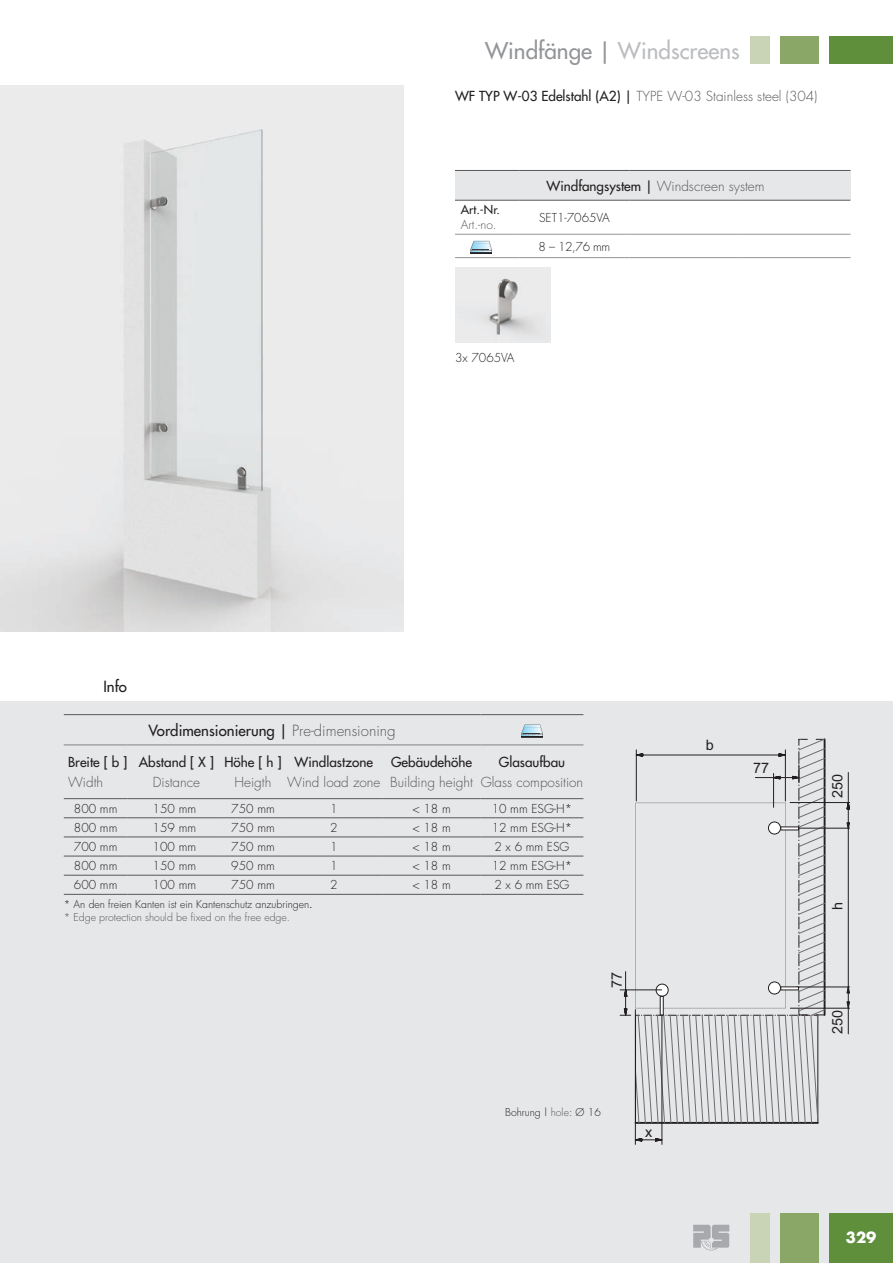
<style>
.page{position:relative;width:893px;height:1263px;background:#fff}
.page>*{position:absolute;margin:0;border:0;box-sizing:border-box;transform-origin:0 0}
.t1{font:22.5px "Futura";color:#bcbdc0}
.t2{font:15px "Futura";color:#231f20}
.t3{font:700 15px "Futura";color:#fff}
.t4{font:14.4px "Arial";color:#231f20}
.t5{font:300 13.5px "Futura";color:#57585a}
.t6{font:13.5px "Futura";color:#231f20}
.Fliess_Deu{font:300 12px "Futura";color:#231f20}
.t7{font:12px "Futura";color:#231f20}
.t8{font:300 12px "Futura";color:#57585a}
.t9{font:300 10.5px "Futura";color:#231f20}
.t10{font:300 10.5px "Futura";color:#57585a}
.s1{color:#939598}
.s2{font-weight:400;color:#231f20}
.s3{font-weight:300;color:#57585a}
.s4{font-family:"Helvetica";font-weight:400}
.s5{color:#57585a}
</style>
<div class="page">
<div style="left:829px;top:36px;width:64px;height:28px;background:#608f3c"></div>
<div style="left:780px;top:36px;width:39px;height:28px;background:#8ba768"></div>
<div style="left:750px;top:36px;width:20px;height:28px;background:#c9d4b6"></div>
<div style="left:0;top:701px;width:893px;height:562px;background:#e6e7e9"></div>
<img style="left:0;top:85px;width:404px;height:546px">
<img style="left:455px;top:268px;width:95px;height:74px">
<svg style="left:620px;top:739px;width:230px;height:406px"></svg>
<div style="left:829px;top:1213px;width:64px;height:50px;background:#608f3c"></div>
<div style="left:780px;top:1213px;width:39px;height:50px;background:#8ba768"></div>
<div style="left:750px;top:1213px;width:20px;height:50px;background:#c9d4b6"></div>
<svg style="left:693px;top:1225px;width:36px;height:25px"></svg>
<div style="left:455px;top:170px;width:395px;height:30px;background:#e6e7e9"></div>
<svg style="left:455px;top:233px;width:395px;height:1px"></svg>
<hr style="left:455px;top:234px;width:64px;height:1px;background:#939598">
<hr style="left:519px;top:234px;width:111px;height:1px;background:#939598">
<hr style="left:630px;top:234px;width:110px;height:1px;background:#939598">
<hr style="left:740px;top:234px;width:110px;height:1px;background:#939598">
<hr style="left:455px;top:257px;width:64px;height:1px;background:#939598">
<hr style="left:519px;top:257px;width:111px;height:1px;background:#939598">
<hr style="left:630px;top:257px;width:110px;height:1px;background:#939598">
<hr style="left:740px;top:257px;width:110px;height:1px;background:#939598">
<hr style="left:455px;top:170px;width:64px;height:1px;background:#57585a">
<hr style="left:519px;top:170px;width:111px;height:1px;background:#57585a">
<hr style="left:630px;top:170px;width:110px;height:1px;background:#57585a">
<hr style="left:740px;top:170px;width:110px;height:1px;background:#57585a">
<hr style="left:455px;top:200px;width:64px;height:1px;background:#57585a">
<hr style="left:519px;top:200px;width:111px;height:1px;background:#57585a">
<hr style="left:630px;top:200px;width:110px;height:1px;background:#57585a">
<hr style="left:740px;top:200px;width:110px;height:1px;background:#57585a">
<div style="left:470px;top:252px;width:22px;height:2px;border:1px solid #231f20"></div>
<svg style="left:470px;top:241px;width:22px;height:12px"></svg>
<hr style="left:64px;top:817px;width:64px;height:1px;background:#57585a">
<hr style="left:128px;top:817px;width:93px;height:1px;background:#57585a">
<hr style="left:221px;top:817px;width:64px;height:1px;background:#57585a">
<hr style="left:383px;top:817px;width:97px;height:1px;background:#57585a">
<hr style="left:480px;top:817px;width:103px;height:1px;background:#57585a">
<hr style="left:64px;top:836px;width:64px;height:1px;background:#57585a">
<hr style="left:128px;top:836px;width:93px;height:1px;background:#57585a">
<hr style="left:221px;top:836px;width:64px;height:1px;background:#57585a">
<hr style="left:285px;top:836px;width:98px;height:1px;background:#57585a">
<hr style="left:383px;top:836px;width:97px;height:1px;background:#57585a">
<hr style="left:480px;top:836px;width:103px;height:1px;background:#57585a">
<hr style="left:64px;top:856px;width:64px;height:1px;background:#57585a">
<hr style="left:128px;top:856px;width:93px;height:1px;background:#57585a">
<hr style="left:221px;top:856px;width:64px;height:1px;background:#57585a">
<hr style="left:285px;top:856px;width:98px;height:1px;background:#57585a">
<hr style="left:383px;top:856px;width:97px;height:1px;background:#57585a">
<hr style="left:480px;top:856px;width:103px;height:1px;background:#57585a">
<hr style="left:64px;top:875px;width:64px;height:1px;background:#57585a">
<hr style="left:64px;top:894px;width:64px;height:1px;background:#57585a">
<hr style="left:128px;top:875px;width:93px;height:1px;background:#57585a">
<hr style="left:221px;top:875px;width:64px;height:1px;background:#57585a">
<hr style="left:128px;top:894px;width:93px;height:1px;background:#57585a">
<hr style="left:221px;top:894px;width:64px;height:1px;background:#57585a">
<hr style="left:285px;top:875px;width:98px;height:1px;background:#57585a">
<hr style="left:285px;top:894px;width:98px;height:1px;background:#57585a">
<hr style="left:383px;top:875px;width:97px;height:1px;background:#57585a">
<hr style="left:383px;top:894px;width:97px;height:1px;background:#57585a">
<hr style="left:480px;top:875px;width:103px;height:1px;background:#57585a">
<hr style="left:480px;top:894px;width:103px;height:1px;background:#57585a">
<hr style="left:285px;top:817px;width:98px;height:1px;background:#57585a">
<hr style="left:64px;top:714px;width:416px;height:1px;background:#57585a">
<hr style="left:480px;top:714px;width:103px;height:1px;background:#57585a">
<svg style="left:64px;top:715px;width:519px;height:84px"></svg>
<h1 class="t1" style="left:485px;top:36px;width:256px"><span class="s1">Windfänge |</span> Windscreens</h1>
<p class="t5" style="left:455px;top:87px;width:364px"><span class="s2">WF TYP W-03 Edelstahl (A2) |</span> TYPE W-03 Stainless steel (304)</p>
<p class="t7" style="left:461px;top:203px;width:41px">Art.-Nr.</p>
<p class="t8" style="left:461px;top:217px;width:37px">Art.-no.</p>
<p class="t5" style="left:546px;top:177px;width:220px"><span class="s2">Windfangsystem |</span> Windscreen system</p>
<p class="Fliess_Deu" style="left:539px;top:210px;width:72px">SET1-7065VA</p>
<p class="Fliess_Deu" style="left:539px;top:238px;width:73px">8 – 12,76 mm</p>
<p class="Fliess_Deu" style="left:455px;top:349px;width:61px">3x 7065VA</p>
<p class="t2" style="left:103px;top:677px;width:25px">Info</p>
<p class="t6" style="left:68px;top:754px;width:61px">Breite [ b ]</p>
<p class="t5" style="left:68px;top:773px;width:37px">Width</p>
<p class="t2" style="left:149px;top:721px;width:249px">Vordimensionierung | <span class="s3">Pre-dimensioning</span></p>
<p class="t6" style="left:139px;top:754px;width:77px">Abstand [ X ]</p>
<p class="t5" style="left:153px;top:773px;width:49px">Distance</p>
<p class="t6" style="left:224px;top:754px;width:59px">Höhe [ h ]</p>
<p class="t5" style="left:235px;top:773px;width:38px">Heigth</p>
<p class="t6" style="left:295px;top:754px;width:80px">Windlastzone</p>
<p class="t5" style="left:287px;top:773px;width:95px">Wind load zone</p>
<p class="t6" style="left:391px;top:754px;width:83px">Gebäudehöhe</p>
<p class="t5" style="left:390px;top:773px;width:84px">Building height</p>
<p class="t6" style="left:499px;top:754px;width:68px">Glasaufbau</p>
<p class="t5" style="left:481px;top:773px;width:104px">Glass composition</p>
<p class="Fliess_Deu" style="left:74px;top:801px;width:45px">800 mm</p>
<p class="Fliess_Deu" style="left:153px;top:801px;width:45px">150 mm</p>
<p class="Fliess_Deu" style="left:231px;top:801px;width:45px">750 mm</p>
<p class="Fliess_Deu" style="left:330px;top:801px;width:9px">1</p>
<p class="Fliess_Deu" style="left:412px;top:801px;width:40px">&lt; 18 m</p>
<p class="Fliess_Deu" style="left:492px;top:801px;width:82px">10 mm ESG-H*</p>
<p class="Fliess_Deu" style="left:74px;top:820px;width:45px">800 mm</p>
<p class="Fliess_Deu" style="left:153px;top:820px;width:45px">159 mm</p>
<p class="Fliess_Deu" style="left:231px;top:820px;width:45px">750 mm</p>
<p class="Fliess_Deu" style="left:330px;top:820px;width:9px">2</p>
<p class="Fliess_Deu" style="left:412px;top:820px;width:40px">&lt; 18 m</p>
<p class="Fliess_Deu" style="left:492px;top:820px;width:82px">12 mm ESG-H*</p>
<p class="Fliess_Deu" style="left:74px;top:839px;width:45px">700 mm</p>
<p class="Fliess_Deu" style="left:153px;top:839px;width:45px">100 mm</p>
<p class="Fliess_Deu" style="left:231px;top:839px;width:45px">750 mm</p>
<p class="Fliess_Deu" style="left:330px;top:839px;width:9px">1</p>
<p class="Fliess_Deu" style="left:412px;top:839px;width:40px">&lt; 18 m</p>
<p class="Fliess_Deu" style="left:494px;top:839px;width:76px">2 x 6 mm ESG</p>
<p class="Fliess_Deu" style="left:74px;top:858px;width:45px">800 mm</p>
<p class="Fliess_Deu" style="left:153px;top:858px;width:45px">150 mm</p>
<p class="Fliess_Deu" style="left:231px;top:858px;width:45px">950 mm</p>
<p class="Fliess_Deu" style="left:330px;top:858px;width:9px">1</p>
<p class="Fliess_Deu" style="left:412px;top:858px;width:40px">&lt; 18 m</p>
<p class="Fliess_Deu" style="left:492px;top:858px;width:82px">12 mm ESG-H*</p>
<p class="Fliess_Deu" style="left:74px;top:877px;width:45px">600 mm</p>
<p class="Fliess_Deu" style="left:153px;top:877px;width:45px">100 mm</p>
<p class="Fliess_Deu" style="left:231px;top:877px;width:45px">750 mm</p>
<p class="Fliess_Deu" style="left:330px;top:877px;width:9px">2</p>
<p class="Fliess_Deu" style="left:412px;top:877px;width:40px">&lt; 18 m</p>
<p class="Fliess_Deu" style="left:494px;top:877px;width:76px">2 x 6 mm ESG</p>
<p class="t9" style="left:64px;top:898px;width:250px">* An den freien Kanten ist ein Kantenschutz anzubringen<span class="s4">.</span></p>
<p class="t10" style="left:64px;top:910px;width:228px">* Edge protection should be fixed on the free edge.</p>
<p class="t4" style="left:609px;top:988px;width:18px;rotate:-90deg">77</p>
<p class="t9" style="left:505px;top:1105px;width:97px">Bohrung | <span class="s5">hole</span>: Ø 16</p>
<p class="t4" style="left:645px;top:1123px;width:9px">x</p>
<p class="t4" style="left:706px;top:737px;width:10px">b</p>
<p class="t4" style="left:753px;top:760px;width:18px">77</p>
<p class="t4" style="left:829px;top:798px;width:26px;rotate:-90deg">250</p>
<p class="t4" style="left:829px;top:910px;width:10px;rotate:-90deg">h</p>
<p class="t4" style="left:829px;top:1033px;width:26px;rotate:-90deg">250</p>
<p class="t3" style="left:846px;top:1227px;width:32px">329</p>
</div>
